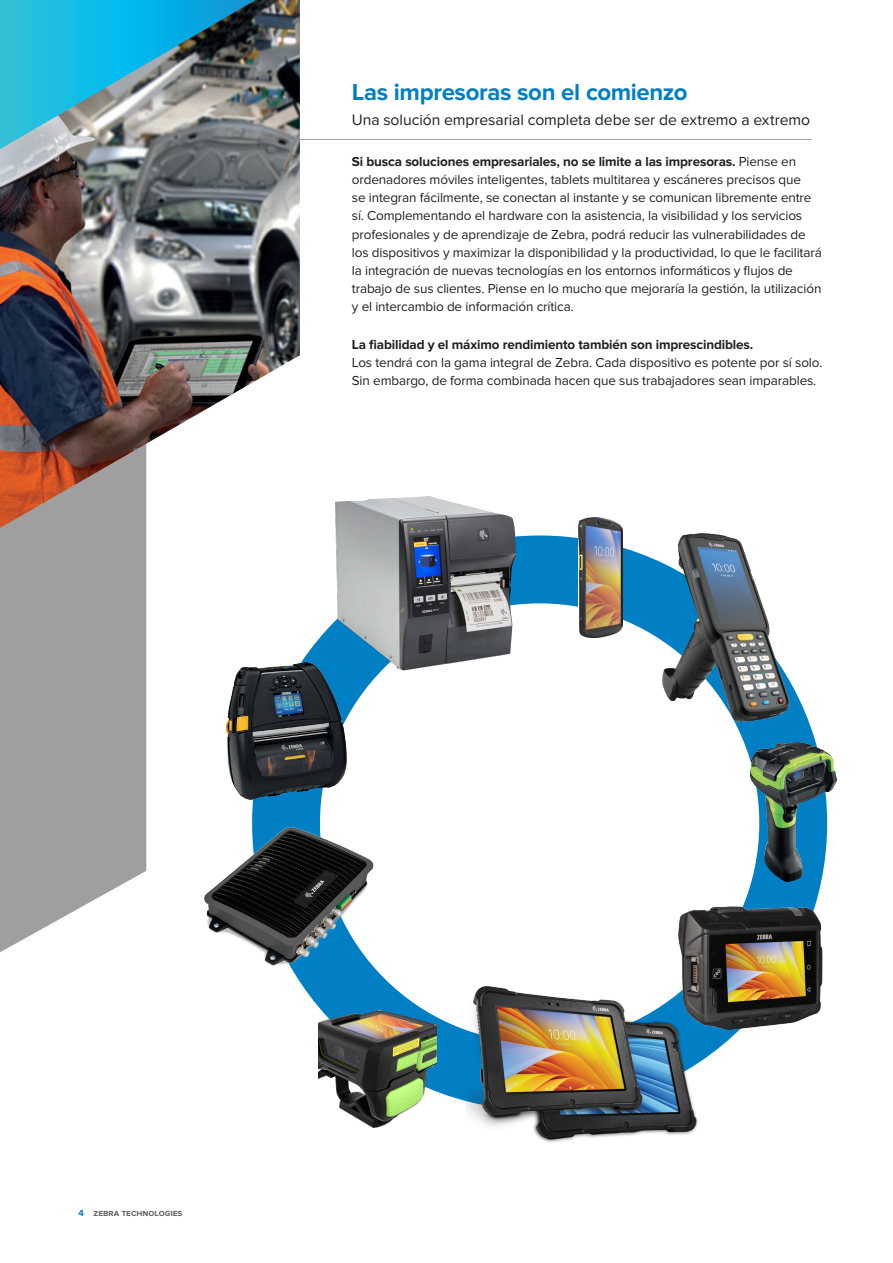
<style>
.page{position:relative;width:893px;height:1263px;background:#fff}
.page>*{position:absolute;margin:0;border:0;box-sizing:border-box;transform-origin:0 0}
.t1{font:700 24px "Proxima Nova";letter-spacing:-.015em;color:#007fc5}
.Subhead{font:15.75px "Proxima Nova";letter-spacing:-.005em;color:#231f20}
.body_copy_black{font:13.5px/18px "Proxima Nova";letter-spacing:-.01em;color:#231f20}
.t2{font:700 9.3px "Proxima Nova";color:#666}
.s1{font-weight:700}
.s2{color:#007fc5}
</style>
<div class="page">
<hr style="left:178px;top:139px;width:634px;height:1px;background:#a09e9e">
<svg style="left:0;top:528px;width:146px;height:424px;background:#a9a7a7"></svg>
<img style="left:0;top:0;width:300px;height:528px">
<svg style="left:0;top:0;width:256px;height:149px;background:#4ea1b4"></svg>
<div style="left:252px;top:535px;width:575px;height:575px;background:#007fc5;border-radius:50%"></div>
<div style="left:320px;top:603px;width:439px;height:440px;background:#fff;border-radius:50%"></div>
<img style="left:578px;top:517px;width:45px;height:120px">
<img style="left:750px;top:742px;width:87px;height:140px">
<img style="left:225px;top:662px;width:123px;height:138px">
<img style="left:329px;top:496px;width:187px;height:180px">
<img style="left:678px;top:895px;width:145px;height:151px">
<img style="left:467px;top:982px;width:235px;height:161px">
<img style="left:654px;top:533px;width:144px;height:195px">
<img style="left:204px;top:822px;width:173px;height:148px">
<img style="left:318px;top:1010px;width:119px;height:117px">
<p class="t1" style="left:352px;top:78px;width:337px">Las impresoras son el comienzo</p>
<p class="Subhead" style="left:352px;top:110px;width:460px">Una solución empresarial completa debe ser de extremo a extremo</p>
<p class="body_copy_black" style="left:352px;top:153px;width:471px"><span class="s1">Si busca soluciones empresariales, no se limite a las impresoras.</span> Piense en ordenadores móviles inteligentes, tablets multitarea y escáneres precisos que<br>se integran fácilmente, se conectan al instante y se comunican libremente entre sí. Complementando el hardware con la asistencia, la visibilidad y los servicios profesionales y de aprendizaje de Zebra, podrá reducir las vulnerabilidades de los dispositivos y maximizar la disponibilidad y la productividad, lo que le facilitará la integración de nuevas tecnologías en los entornos informáticos y flujos de trabajo de sus clientes. Piense en lo mucho que mejoraría la gestión, la utilización y el intercambio de información crítica.</p>
<p class="body_copy_black" style="left:352px;top:335px;width:472px"><span class="s1">La fiabilidad y el máximo rendimiento también son imprescindibles.<br></span>Los tendrá con la gama integral de Zebra. Cada dispositivo es potente por sí solo.<br>Sin embargo, de forma combinada hacen que sus trabajadores sean imparables.</p>
<p class="t2" style="left:79px;top:1208px;width:105px"><span class="s2">4</span> zebra technologies</p>
</div>
